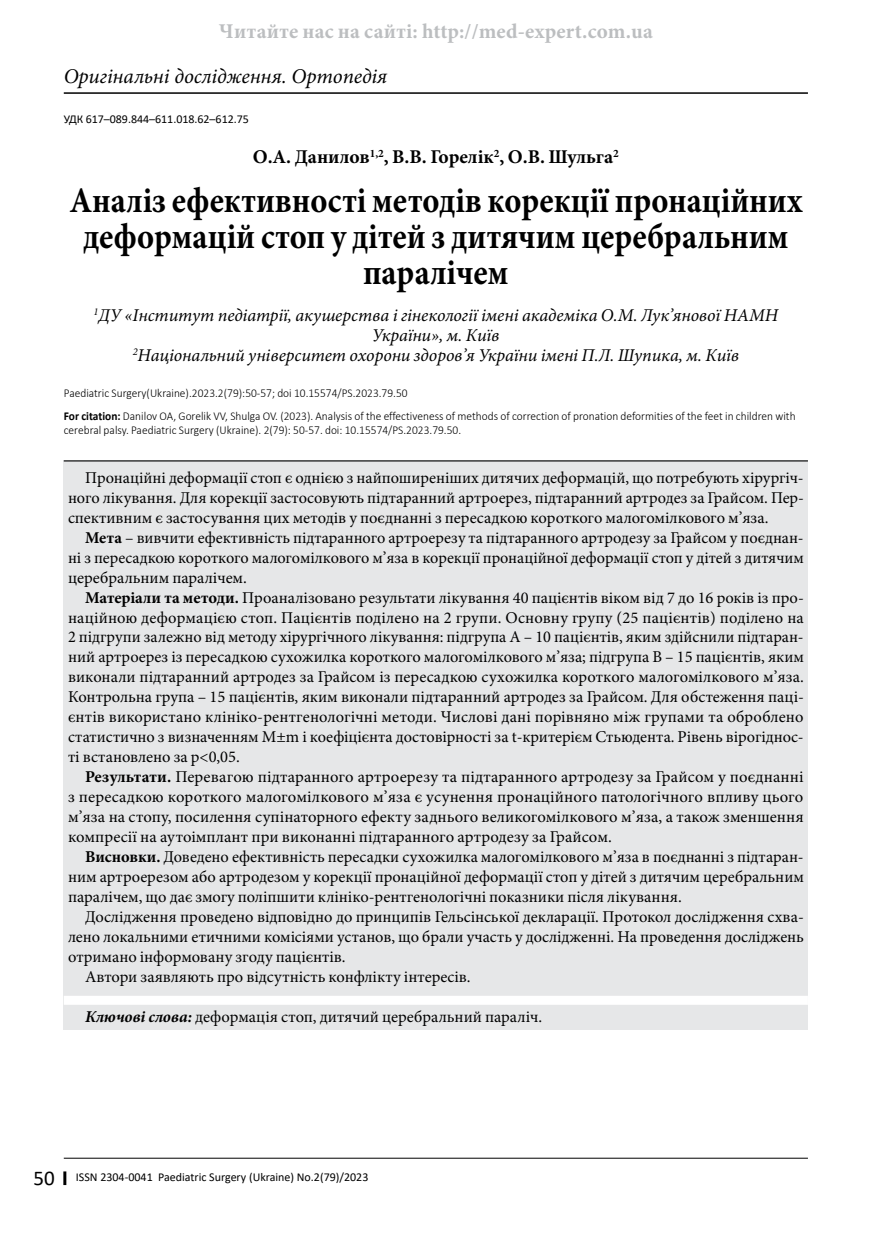
<style>
.page{position:relative;width:893px;height:1234px;background:#fff}
.page>*{position:absolute;margin:0;border:0;box-sizing:border-box;transform-origin:0 0}
.t1{font:700 36px/36px "Minion Pro";color:#000;text-align:center;scale:.9 1}
.t2{font:700 21px "Minion Pro";letter-spacing:.01em;color:#bcbec0}
.t3{font:italic 21px "Minion Pro";color:#000}
.t4{font:700 19.5px "Minion Pro";color:#000}
.t5{font:italic 18px/20px "Minion Pro";color:#000;text-align:center}
.t6{font:16.5px/20px "Minion Pro";color:#000;text-align:justify}
.t7{font:300 12px/23px "Calibri";color:#000;scale:.95 1}
.t8{font:12px "Calibri";color:#000}
.s1{font-weight:700}
.s2{font-weight:700;font-style:italic}
.s3{font-size:21px}
</style>
<div class="page">
<hr style="left:64px;top:92px;width:744px;height:2px;background:#000">
<svg style="left:63px;top:1171px;width:3px;height:13px"></svg>
<hr style="left:64px;top:1157px;width:744px;height:1px;background:#000">
<div style="left:64px;top:460px;width:744px;height:570px;background:#e6e7e8"></div>
<hr style="left:64px;top:460px;width:744px;height:1px;background:#000">
<div style="left:64px;top:995px;width:744px;height:9px;background:#fff"></div>
<p class="t2" style="left:219px;top:16px;width:435px">Читайте нас на сайті: http://med-expert.com.ua</p>
<p class="t3" style="left:64px;top:62px;width:325px">Оригінальні дослідження. Ортопедія</p>
<p class="t8" style="left:64px;top:111px;width:187px">УДК 617–089.844–611.018.62–612.75</p>
<p class="t4" style="left:253px;top:143px;width:368px">О.А. Данилов<sup>1,2</sup>, В.В. Горелік<sup>2</sup>, О.В. Шульга<sup>2</sup></p>
<h1 class="t1" style="left:69px;top:182px;width:816px">Аналіз ефективності методів корекції пронаційних деформацій стоп у дітей з дитячим церебральним паралічем</h1>
<p class="t5" style="left:94px;top:305px;width:686px"><sup>1</sup>ДУ «Інститут педіатрії, акушерства і гінекології імені академіка О.М. Лук’янової НАМН<br>України», м. Київ<br><sup>2</sup>Національний університет охорони здоров’я України імені П.Л. Шупика, м. Київ</p>
<p class="t7" style="left:64px;top:381px;width:772px">Paediatric Surgery(Ukraine).2023.2(79):50-57; doi 10.15574/PS.2023.79.50<br><span class="s1">For citation:</span> Danilov OA, Gorelik VV, Shulga OV. (2023). Analysis of the effectiveness of methods of correction of pronation deformities of the feet in children with</p>
<p class="t7" style="left:64px;top:418px;width:420px">cerebral palsy. Paediatric Surgery (Ukraine). 2(79): 50-57. doi: 10.15574/PS.2023.79.50.</p>
<p class="t6" style="left:68px;top:467px;width:737px;text-indent:17px">Пронаційні деформації стоп є однією з найпоширеніших дитячих деформацій, що потребують хірургіч&shy;ного лікування. Для корекції застосовують підтаранний артроерез, підтаранний артродез за Грайсом. Пер&shy;спективним є застосування цих методів у поєднанні з пересадкою короткого малогомілкового м’яза.</p>
<p class="t6" style="left:68px;top:527px;width:737px;text-indent:17px"><span class="s1">Мета</span> – вивчити ефективність підтаранного артроерезу та підтаранного артродезу за Грайсом у поєднан&shy;ні з пересадкою короткого малогомілкового м’яза в корекції пронаційної деформації стоп у дітей з дитячим церебральним паралічем.</p>
<p class="t6" style="left:68px;top:587px;width:737px;text-indent:17px"><span class="s1">Матеріали та методи.</span> Проаналізовано результати лікування 40 пацієнтів віком від 7 до 16 років із про&shy;наційною деформацією стоп. Пацієнтів поділено на 2 групи. Основну групу (25 пацієнтів) поділено на 2 підгрупи залежно від методу хірургічного лікування: підгрупа А – 10 пацієнтів, яким здійснили підтаран&shy;ний артроерез із пересадкою сухожилка короткого малогомілкового м’яза; підгрупа В – 15 пацієнтів, яким виконали підтаранний артродез за Грайсом із пересадкою сухожилка короткого малогомілкового м’яза.<br>Контрольна група – 15 пацієнтів, яким виконали підтаранний артродез за Грайсом. Для обстеження паці&shy;єнтів використано клініко-рентгенологічні методи. Числові дані порівняно між групами та оброблено статистично з визначенням M±m і коефіцієнта достовірності за t-критерієм Стьюдента. Рівень вірогіднос&shy;ті встановлено за p&lt;0,05.</p>
<p class="t6" style="left:68px;top:766px;width:737px;text-indent:17px"><span class="s1">Результати.</span> Перевагою підтаранного артроерезу та підтаранного артродезу за Грайсом у поєднанні з пересадкою короткого малогомілкового м’яза є усунення пронаційного патологічного впливу цього м’яза на стопу, посилення супінаторного ефекту заднього великогомілкового м’яза, а також зменшення компресії на аутоімплант при виконанні підтаранного артродезу за Грайсом.</p>
<p class="t6" style="left:68px;top:846px;width:737px;text-indent:17px"><span class="s1">Висновки.</span> Доведено ефективність пересадки сухожилка малогомілкового м’яза в поєднанні з підтаран&shy;ним артроерезом або артродезом у корекції пронаційної деформації стоп у дітей з дитячим церебральним паралічем, що дає змогу поліпшити клініко-рентгенологічні показники після лікування.</p>
<p class="t6" style="left:85px;top:906px;width:720px">Дослідження проведено відповідно до принципів Гельсінської декларації. Протокол дослідження схва-</p>
<p class="t6" style="left:68px;top:926px;width:737px">лено локальними етичними комісіями установ, що брали участь у дослідженні. На проведення досліджень</p>
<p class="t6" style="left:68px;top:946px;width:279px">отримано інформовану згоду пацієнтів.</p>
<p class="t6" style="left:85px;top:966px;width:387px">Автори заявляють про відсутність конфлікту інтересів.</p>
<p class="t6" style="left:85px;top:1006px;width:459px"><span class="s2">Ключові слова:</span> деформація стоп, дитячий церебральний параліч.</p>
<p class="t8" style="left:33px;top:1167px;width:336px"><span class="s3">50</span> ISSN 2304-0041 Paediatric Surgery (Ukraine) No.2(79)/2023</p>
</div>
